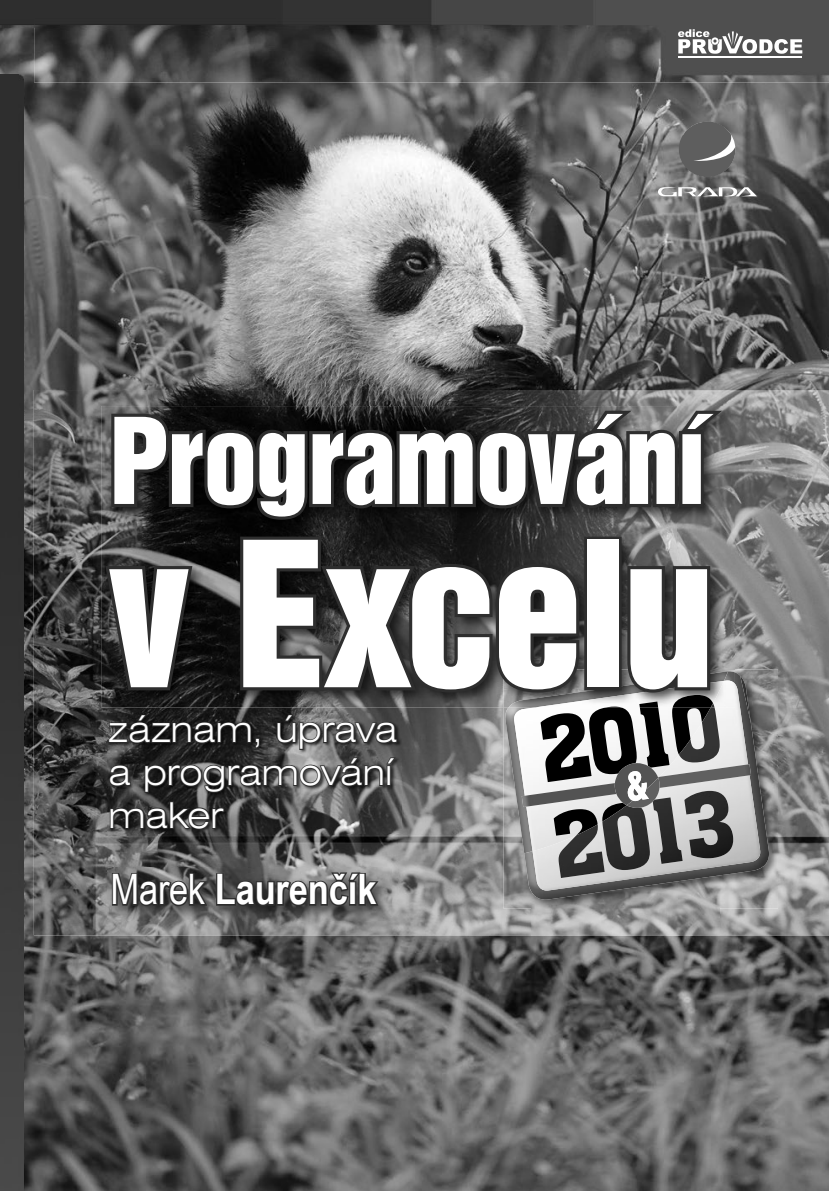
<style>
.page{position:relative;width:829px;height:1191px;background:#fff}
.page>*{position:absolute;margin:0;border:0;box-sizing:border-box;transform-origin:0 0}
.t1{font:184.1px "Swiss 921 BTCE Regular A";letter-spacing:-.015em;color:#fff}
.t2{font:108.67px "Swiss 921 BTCE Regular A";letter-spacing:-.01em;color:#fff}
.t3{font:700 42px "Arial Narrow";letter-spacing:-.005em;color:#fff}
.t4{font:300 expanded 35.7px/42.9px "Swiss 721 BTCE";letter-spacing:-.015em;color:#fff}
.s1{font-weight:400}
</style>
<div class="page">
<img style="left:0;top:27px;width:828px;height:1164px">
<img style="left:0;top:0;width:34px;height:27px">
<img style="left:34px;top:0;width:794px;height:83px">
<svg style="left:34px;top:0;width:1px;height:27px"></svg>
<hr style="left:678px;top:56px;width:123px;height:2px;background:#fff">
<svg style="left:678px;top:29px;width:124px;height:25px"></svg>
<svg style="left:657px;top:187px;width:99px;height:9px"></svg>
<svg style="left:678px;top:122px;width:57px;height:55px;background:#6d6d6d"></svg>
<img style="left:0;top:75px;width:24px;height:1116px">
<img style="left:34px;top:390px;width:124px;height:545px">
<img style="left:158px;top:390px;width:670px;height:60px">
<img style="left:719px;top:450px;width:109px;height:485px">
<img style="left:345px;top:910px;width:186px;height:25px">
<img style="left:158px;top:920px;width:187px;height:15px">
<img style="left:531px;top:910px;width:188px;height:25px">
<img style="left:107px;top:910px;width:285px;height:10px">
<img style="left:734px;top:669px;width:43px;height:239px">
<img style="left:734px;top:684px;width:34px;height:215px">
<img style="left:734px;top:684px;width:26px;height:166px">
<img style="left:734px;top:850px;width:26px;height:40px">
<img style="left:734px;top:684px;width:14px;height:80px">
<img style="left:734px;top:764px;width:17px;height:24px">
<svg style="left:102px;top:407px;width:632px;height:503px;background:#444"></svg>
<p class="t2" style="left:109px;top:388px;width:597px">Programování</p>
<p class="t1" style="left:109px;top:490px;width:607px">v Excelu</p>
<p class="t4" style="left:108px;top:707px;width:291px">záznam, úprava a programování maker</p>
<p class="t3" style="left:111px;top:857px;width:267px"><span class="s1">Marek</span> Laurenčík</p>
</div>
